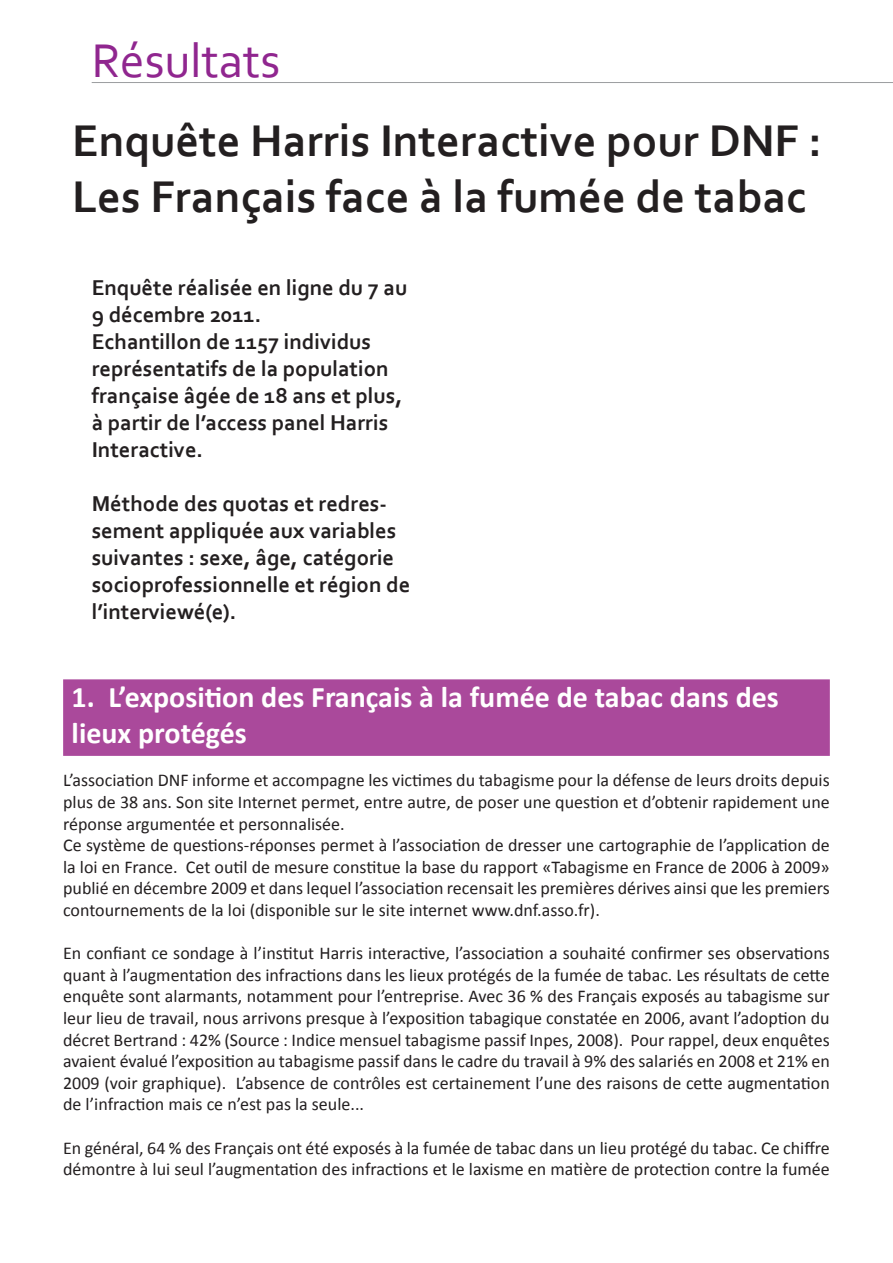
<style>
.page{position:relative;width:893px;height:1263px;background:#fff}
.page>*{position:absolute;margin:0;border:0;box-sizing:border-box;transform-origin:0 0}
.t1{font:49.5px "Corbel";color:#90268f}
.t2{font:700 46.5px/55.8px "Corbel";color:#231f20}
.t3{font:700 30px/36px "Calibri";color:#fff}
.t4{font:700 22.5px/27px "Corbel";color:#231f20}
.t5{font:18px/21.6px "Calibri";color:#231f20}
</style>
<div class="page">
<hr style="left:92px;top:82px;width:801px;height:1px;background:#9b9da0">
<div style="left:63px;top:679px;width:767px;height:77px;background:#aa499b"></div>
<h1 class="t1" style="left:92px;top:30px;width:190px">Résultats</h1>
<h2 class="t2" style="left:72px;top:111px;width:751px">Enquête Harris Interactive pour DNF :<br>Les Français face à la fumée de tabac</h2>
<p class="t4" style="left:92px;top:274px;width:317px">Enquête réalisée en ligne du 7 au<br>9 décembre 2011.<br>Echantillon de 1157 individus représentatifs de la population française âgée de 18 ans et plus, à partir de l’access panel Harris<br>Interactive.</p>
<p class="t4" style="left:92px;top:490px;width:320px">Méthode des quotas et redres&shy;sement appliquée aux variables suivantes : sexe, âge, catégorie socioprofessionnelle et région de l’interviewé(e).</p>
<h3 class="t3" style="left:72px;top:679px;width:709px">1. L’exposition des Français à la fumée de tabac dans des lieux protégés</h3>
<p class="t5" style="left:63px;top:770px;width:768px">L’association DNF informe et accompagne les victimes du tabagisme pour la défense de leurs droits depuis plus de 38 ans. Son site Internet permet, entre autre, de poser une question et d’obtenir rapidement une réponse argumentée et personnalisée.<br>Ce système de questions-réponses permet à l’association de dresser une cartographie de l’application de la loi en France. Cet outil de mesure constitue la base du rapport «Tabagisme en France de 2006 à 2009» publié en décembre 2009 et dans lequel l’association recensait les premières dérives ainsi que les premiers contournements de la loi (disponible sur le site internet www.dnf.asso.fr).</p>
<p class="t5" style="left:63px;top:942px;width:768px;text-align:justify">En confiant ce sondage à l’institut Harris interactive, l’association a souhaité confirmer ses observations quant à l’augmentation des infractions dans les lieux protégés de la fumée de tabac. Les résultats de cette enquête sont alarmants, notamment pour l’entreprise. Avec 36 % des Français exposés au tabagisme sur leur lieu de travail, nous arrivons presque à l’exposition tabagique constatée en 2006, avant l’adoption du décret Bertrand : 42% (Source : Indice mensuel tabagisme passif Inpes, 2008). Pour rappel, deux enquêtes avaient évalué l’exposition au tabagisme passif dans le cadre du travail à 9% des salariés en 2008 et 21% en 2009 (voir graphique). L’absence de contrôles est certainement l’une des raisons de cette augmentation de l’infraction mais ce n’est pas la seule...</p>
<p class="t5" style="left:63px;top:1137px;width:768px">En général, 64 % des Français ont été exposés à la fumée de tabac dans un lieu protégé du tabac. Ce chiffre démontre à lui seul l’augmentation des infractions et le laxisme en matière de protection contre la fumée</p>
</div>
